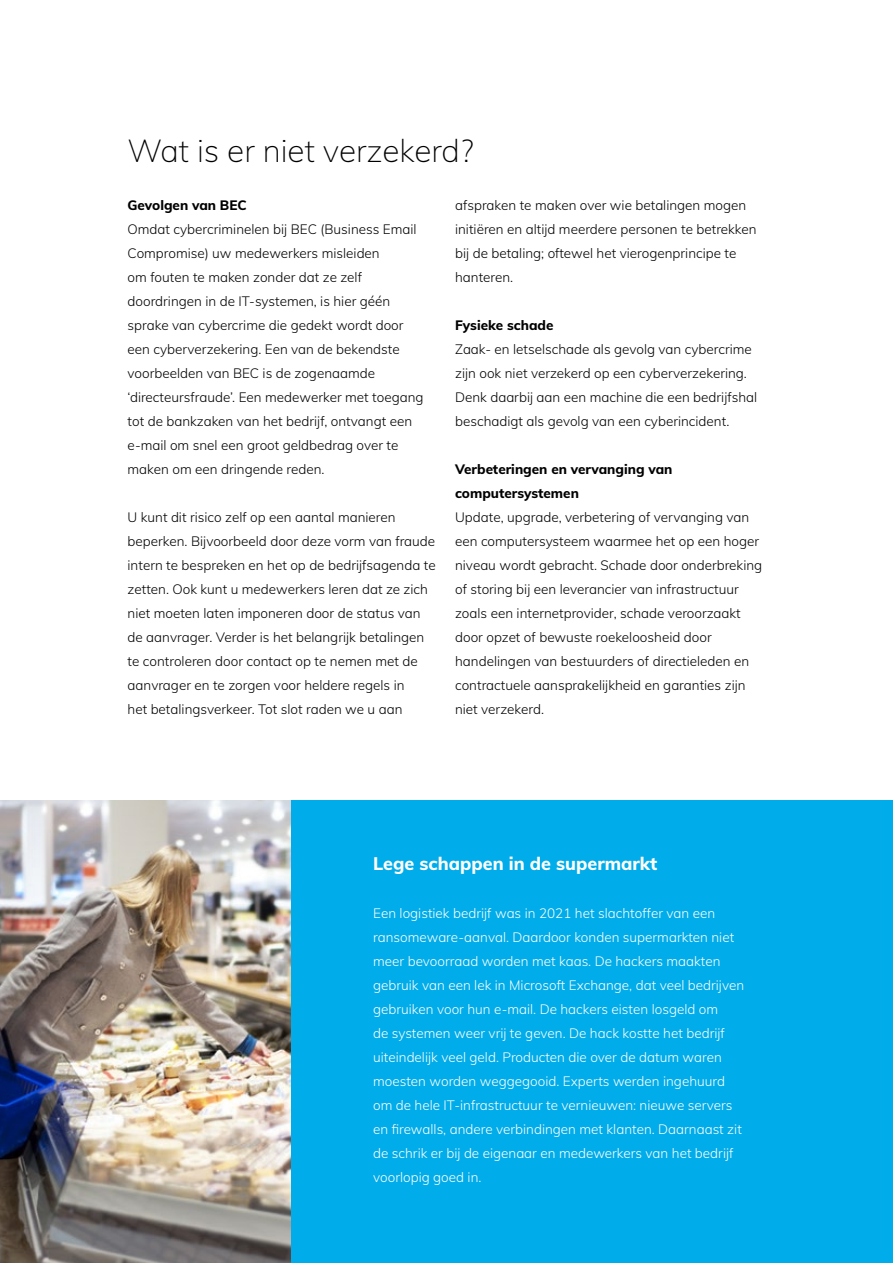
<style>
.page{position:relative;width:893px;height:1263px;background:#fff}
.page>*{position:absolute;margin:0;border:0;box-sizing:border-box;transform-origin:0 0}
.t1{font:200 31.5px "Muli";color:#000}
.t2{font:800 18px "Muli";color:#fff}
.t3{font:300 13.5px/24px "Muli";color:#000}
.t4{font:300 13.5px/24px "Muli";color:#fff}
.t5{font:800 13.5px/24px "Muli";color:#000}
</style>
<div class="page">
<img style="left:0;top:800px;width:291px;height:463px">
<div style="left:291px;top:800px;width:602px;height:463px;background:#00ace9"></div>
<h1 class="t1" style="left:128px;top:128px;width:348px">Wat is er niet verzekerd?</h1>
<p class="t3" style="left:455px;top:193px;width:303px">afspraken te maken over wie betalingen mogen initiëren en altijd meerdere personen te betrekken bij de betaling; oftewel het vierogenprincipe te hanteren.</p>
<p class="t5" style="left:455px;top:313px;width:100px">Fysieke schade</p>
<p class="t3" style="left:455px;top:337px;width:304px">Zaak- en letselschade als gevolg van cybercrime zijn ook niet verzekerd op een cyberverzekering.<br>Denk daarbij aan een machine die een bedrijfshal beschadigt als gevolg van een cyberincident.</p>
<p class="t5" style="left:455px;top:457px;width:219px">Verbeteringen en vervanging van computersystemen</p>
<p class="t3" style="left:455px;top:505px;width:309px">Update, upgrade, verbetering of vervanging van een computersysteem waarmee het op een hoger niveau wordt gebracht. Schade door onderbreking of storing bij een leverancier van infrastructuur zoals een internetprovider, schade veroorzaakt door opzet of bewuste roekeloosheid door handelingen van bestuurders of directieleden en contractuele aansprakelijkheid en garanties zijn niet verzekerd.</p>
<p class="t5" style="left:128px;top:193px;width:121px">Gevolgen van BEC</p>
<p class="t3" style="left:128px;top:217px;width:297px">Omdat cybercriminelen bij BEC (Business Email Compromise) uw medewerkers misleiden<br>om fouten te maken zonder dat ze zelf doordringen in de IT-systemen, is hier géén sprake van cybercrime die gedekt wordt door een cyberverzekering. Een van de bekendste voorbeelden van BEC is de zogenaamde ‘directeursfraude’. Een medewerker met toegang tot de bankzaken van het bedrijf, ontvangt een e-mail om snel een groot geldbedrag over te maken om een dringende reden.</p>
<p class="t3" style="left:128px;top:505px;width:310px">U kunt dit risico zelf op een aantal manieren beperken. Bijvoorbeeld door deze vorm van fraude intern te bespreken en het op de bedrijfsagenda te zetten. Ook kunt u medewerkers leren dat ze zich niet moeten laten imponeren door de status van de aanvrager. Verder is het belangrijk betalingen te controleren door contact op te nemen met de aanvrager en te zorgen voor heldere regels in<br>het betalingsverkeer. Tot slot raden we u aan</p>
<h2 class="t2" style="left:373px;top:850px;width:286px">Lege schappen in de supermarkt</h2>
<p class="t4" style="left:373px;top:901px;width:373px">Een logistiek bedrijf was in 2021 het slachtoffer van een ransomeware-aanval. Daardoor konden supermarkten niet meer bevoorraad worden met kaas. De hackers maakten gebruik van een lek in Microsoft Exchange, dat veel bedrijven gebruiken voor hun e-mail. De hackers eisten losgeld om<br>de systemen weer vrij te geven. De hack kostte het bedrijf uiteindelijk veel geld. Producten die over de datum waren moesten worden weggegooid. Experts werden ingehuurd om de hele IT-infrastructuur te vernieuwen: nieuwe servers en firewalls, andere verbindingen met klanten. Daarnaast zit de schrik er bij de eigenaar en medewerkers van het bedrijf voorlopig goed in.</p>
</div>
